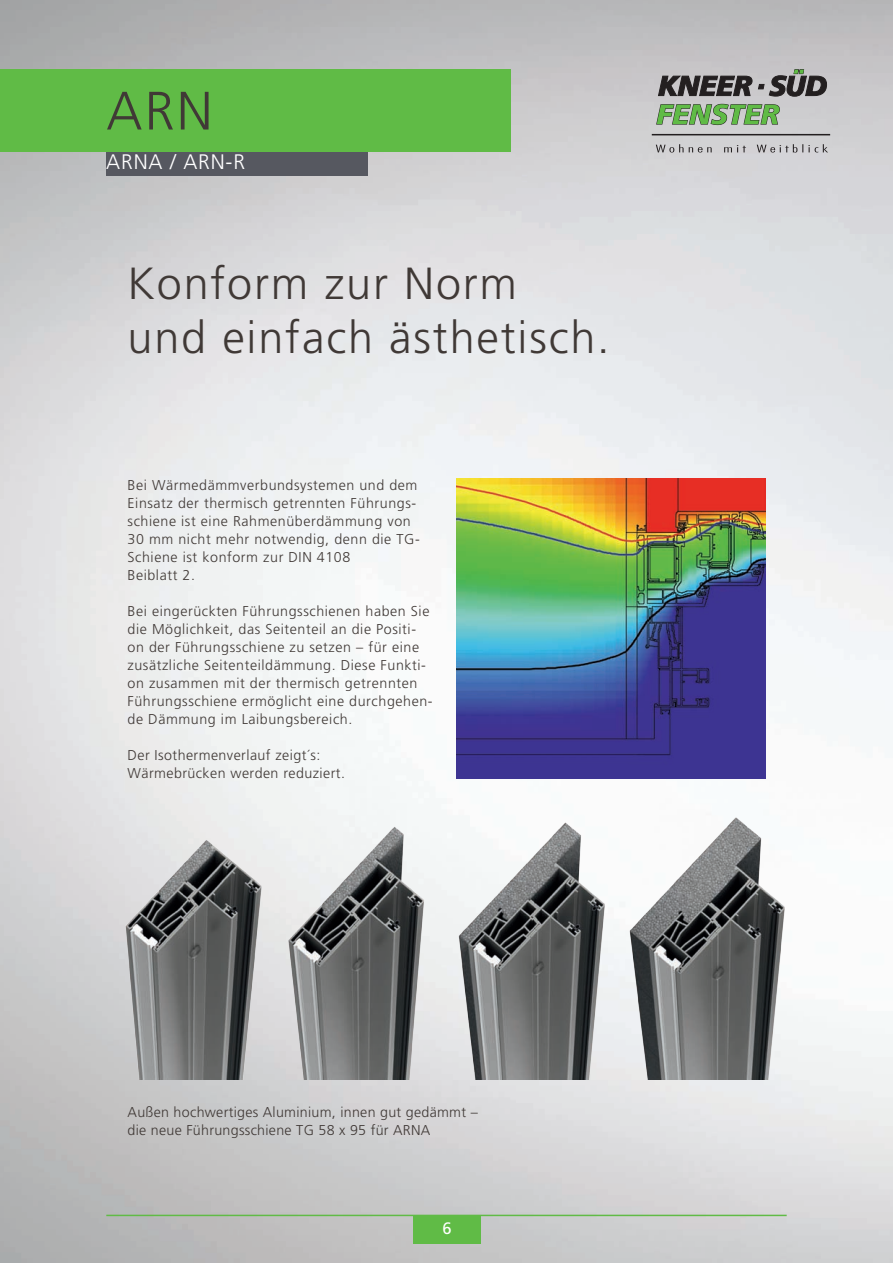
<style>
.page{position:relative;width:893px;height:1263px;background:#fff}
.page>*{position:absolute;margin:0;border:0;box-sizing:border-box;transform-origin:0 0}
.t1{font:300 54px "Frutiger";color:#403936}
.t2{font:300 45px/54px "Frutiger";letter-spacing:.04em;color:#403936}
.t3{font:300 21px "Frutiger";letter-spacing:.04em;color:#fff}
.t4{font:16.5px "Frutiger";color:#fff}
.t5{font:300 14.25px/18px "Frutiger";letter-spacing:.04em;color:#403936}
.t6{font:300 14.25px/18px "Frutiger";letter-spacing:.02em;color:#403936}
</style>
<div class="page">
<img style="left:0;top:0;width:893px;height:1263px">
<img style="left:95px;top:812px;width:702px;height:267px">
<img style="left:456px;top:478px;width:309px;height:300px">
<div style="left:413px;top:1215px;width:68px;height:29px;background:#60bb46"></div>
<hr style="left:106px;top:1215px;width:681px;height:1px;background:#60bb46">
<svg style="left:656px;top:144px;width:172px;height:9px;background:#b7b6b8"></svg>
<svg style="left:656px;top:104px;width:124px;height:21px;background:#7fad72"></svg>
<hr style="left:652px;top:134px;width:178px;height:1px;background:#231f20">
<svg style="left:658px;top:69px;width:169px;height:27px;background:#797677"></svg>
<div style="left:0;top:69px;width:510px;height:83px;background:#60bb46"></div>
<div style="left:106px;top:152px;width:262px;height:24px;background:#565860"></div>
<hr style="left:892px;top:69px;width:1px;height:83px;background:#60bb46">
<h1 class="t1" style="left:106px;top:80px;width:108px">ARN</h1>
<h3 class="t3" style="left:106px;top:150px;width:140px">ARNA / ARN-R</h3>
<h2 class="t2" style="left:128px;top:256px;width:484px">Konform zur Norm<br>und einfach ästhetisch.</h2>
<p class="t5" style="left:128px;top:476px;width:294px">Bei Wärmedämmverbundsystemen und dem Einsatz der thermisch getrennten Führungs&shy;schiene ist eine Rahmenüberdämmung von 30 mm nicht mehr notwendig, denn die TG-Schiene ist konform zur DIN 4108<br>Beiblatt 2.</p>
<p class="t5" style="left:128px;top:602px;width:307px">Bei eingerückten Führungsschienen haben Sie die Möglichkeit, das Seitenteil an die Positi&shy;on der Führungsschiene zu setzen – für eine zusätzliche Seitenteildämmung. Diese Funkti&shy;on zusammen mit der thermisch getrennten Führungsschiene ermöglicht eine durchgehen&shy;de Dämmung im Laibungsbereich.</p>
<p class="t5" style="left:128px;top:746px;width:219px">Der Isothermenverlauf zeigt´s:<br>Wärmebrücken werden reduziert.</p>
<p class="t6" style="left:128px;top:1103px;width:352px">Außen hochwertiges Aluminium, innen gut gedämmt – die neue Führungsschiene TG 58 x 95 für ARNA</p>
<p class="t4" style="left:442px;top:1219px;width:11px">6</p>
</div>
